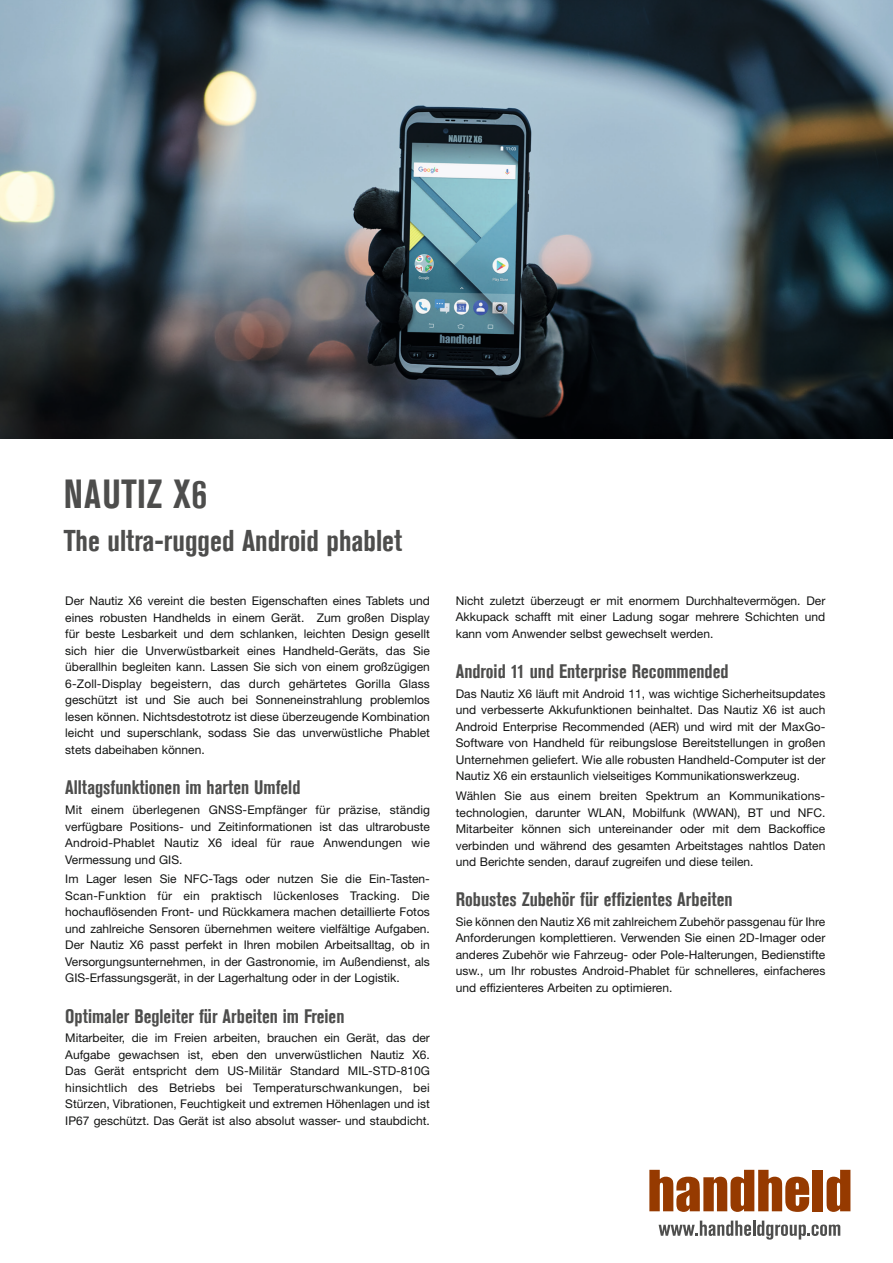
<style>
.page{position:relative;width:893px;height:1263px;background:#fff}
.page>*{position:absolute;margin:0;border:0;box-sizing:border-box;transform-origin:0 0}
.t1{font:700 condensed 40.5px "Akzidenz Grotesk Std";letter-spacing:.015em;color:#4d4d4c;scale:.95 1}
.t2{font:700 condensed 30px "Akzidenz Grotesk Std";color:#4d4d4c}
.t3{font:700 condensed 19.5px "Akzidenz Grotesk Std";color:#4d4d4c}
.t4{font:12px/16.5px "Helvetica Neue LT Std";color:#131413;text-align:justify}
</style>
<div class="page">
<img style="left:0;top:0;width:893px;height:438px">
<svg style="left:649px;top:1170px;width:160px;height:42px"></svg>
<div style="left:813px;top:1170px;width:10px;height:41px;background:#963a00"></div>
<svg style="left:827px;top:1170px;width:23px;height:42px"></svg>
<svg style="left:659px;top:1220px;width:181px;height:19px"></svg>
<h1 class="t1" style="left:64px;top:471px;width:152px">NAUTIZ X6</h1>
<h2 class="t2" style="left:64px;top:524px;width:340px">The ultra-rugged Android phablet</h2>
<p class="t4" style="left:65px;top:592px;width:366px">Der Nautiz X6 vereint die besten Eigenschaften eines Tablets und eines robusten Handhelds in einem Gerät. Zum großen Display für beste Lesbarkeit und dem schlanken, leichten Design gesellt sich hier die Unverwüstbarkeit eines Handheld-Geräts, das Sie überallhin begleiten kann. Lassen Sie sich von einem großzügigen 6-Zoll-Display begeistern, das durch gehärtetes Gorilla Glass geschützt ist und Sie auch bei Sonneneinstrahlung problemlos lesen können. Nichtsdestotrotz ist diese überzeugende Kombination leicht und superschlank, sodass Sie das unverwüstliche Phablet stets dabeihaben können.</p>
<h3 class="t3" style="left:65px;top:776px;width:237px">Alltagsfunktionen im harten Umfeld</h3>
<p class="t4" style="left:65px;top:801px;width:366px">Mit einem überlegenen GNSS-Empfänger für präzise, ständig verfügbare Positions- und Zeitinformationen ist das ultrarobuste Android-Phablet Nautiz X6 ideal für raue Anwendungen wie Vermessung und GIS.</p>
<p class="t4" style="left:65px;top:871px;width:366px">Im Lager lesen Sie NFC-Tags oder nutzen Sie die Ein-Tasten-Scan-Funktion für ein praktisch lückenloses Tracking. Die hochauflösenden Front- und Rückkamera machen detaillierte Fotos und zahlreiche Sensoren übernehmen weitere vielfältige Aufgaben.<br>Der Nautiz X6 passt perfekt in Ihren mobilen Arbeitsalltag, ob in Versorgungsunternehmen, in der Gastronomie, im Außendienst, als GIS-Erfassungsgerät, in der Lagerhaltung oder in der Logistik.</p>
<h3 class="t3" style="left:65px;top:1004px;width:281px">Optimaler Begleiter für Arbeiten im Freien</h3>
<p class="t4" style="left:65px;top:1029px;width:366px">Mitarbeiter, die im Freien arbeiten, brauchen ein Gerät, das der Aufgabe gewachsen ist, eben den unverwüstlichen Nautiz X6.<br>Das Gerät entspricht dem US-Militär Standard MIL-STD-810G hinsichtlich des Betriebs bei Temperaturschwankungen, bei Stürzen, Vibrationen, Feuchtigkeit und extremen Höhenlagen und ist IP67 geschützt. Das Gerät ist also absolut wasser- und staubdicht.</p>
<p class="t4" style="left:456px;top:592px;width:371px">Nicht zuletzt überzeugt er mit enormem Durchhaltevermögen. Der Akkupack schafft mit einer Ladung sogar mehrere Schichten und kann vom Anwender selbst gewechselt werden.</p>
<h3 class="t3" style="left:456px;top:660px;width:274px">Android 11 und Enterprise Recommended</h3>
<p class="t4" style="left:456px;top:685px;width:371px">Das Nautiz X6 läuft mit Android 11, was wichtige Sicherheitsupdates und verbesserte Akkufunktionen beinhaltet. Das Nautiz X6 ist auch Android Enterprise Recommended (AER) und wird mit der MaxGo-Software von Handheld für reibungslose Bereitstellungen in großen Unternehmen geliefert. Wie alle robusten Handheld-Computer ist der Nautiz X6 ein erstaunlich vielseitiges Kommunikationswerkzeug.</p>
<p class="t4" style="left:456px;top:787px;width:371px">Wählen Sie aus einem breiten Spektrum an Kommunikations&shy;technologien, darunter WLAN, Mobilfunk (WWAN), BT und NFC.<br>Mitarbeiter können sich untereinander oder mit dem Backoffice verbinden und während des gesamten Arbeitstages nahtlos Daten und Berichte senden, darauf zugreifen und diese teilen.</p>
<h3 class="t3" style="left:456px;top:888px;width:278px">Robustes Zubehör für effizientes Arbeiten</h3>
<p class="t4" style="left:456px;top:913px;width:371px">Sie können den Nautiz X6 mit zahlreichem Zubehör passgenau für Ihre Anforderungen komplettieren. Verwenden Sie einen 2D-Imager oder anderes Zubehör wie Fahrzeug- oder Pole-Halterungen, Bedienstifte usw., um Ihr robustes Android-Phablet für schnelleres, einfacheres und effizienteres Arbeiten zu optimieren.</p>
</div>
